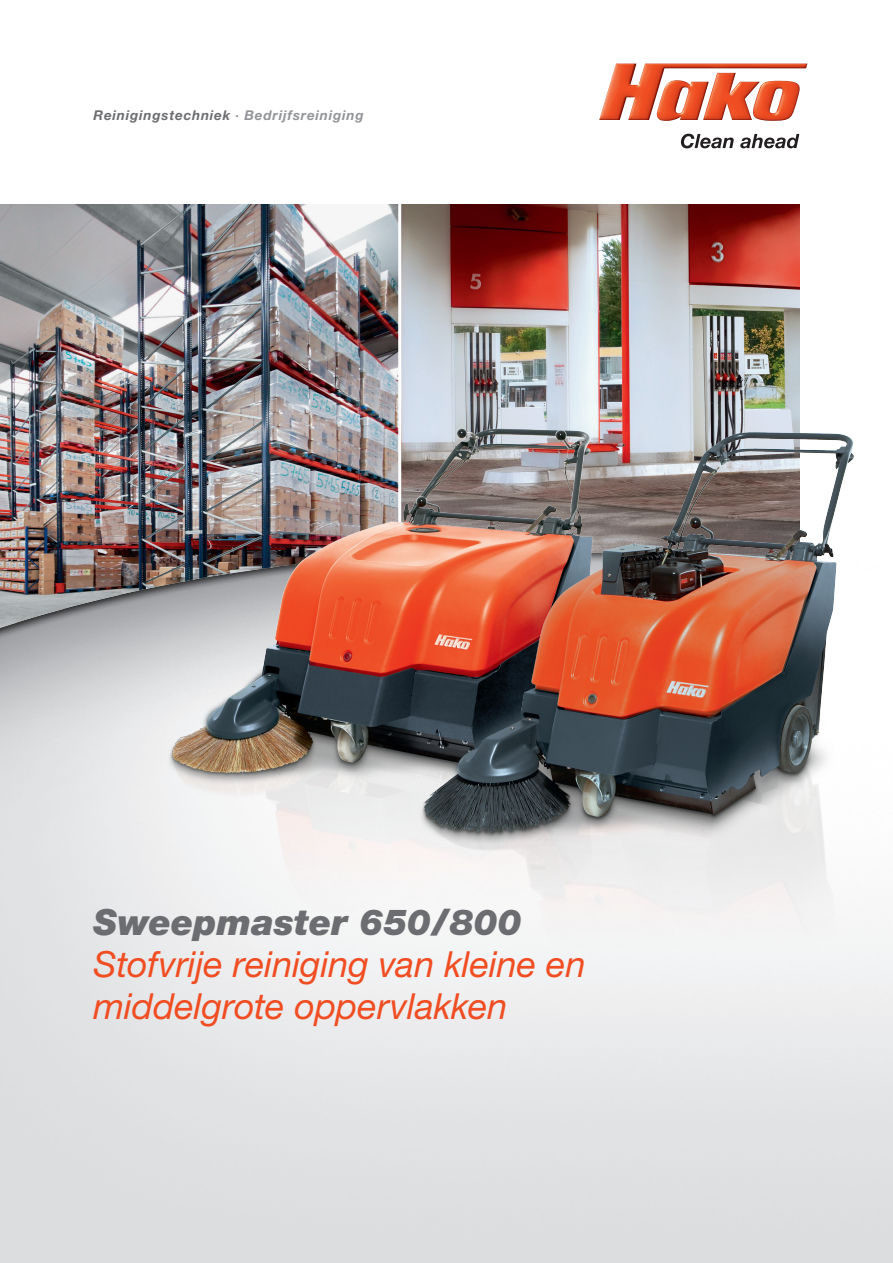
<style>
.page{position:relative;width:893px;height:1263px;background:#fff}
.page>*{position:absolute;margin:0;border:0;box-sizing:border-box;transform-origin:0 0}
.t1{font:italic 36px/42px "Helvetica Neue LT Std";color:#f04d22}
.t2{font:italic 900 36px "Helvetica Neue LT Std";color:#6c6d70}
.t3{font:italic 700 13.5px "Helvetica Neue LT Std";letter-spacing:.06em;color:#6c6d70}
.s1{color:#939598}
</style>
<div class="page">
<img style="left:401px;top:204px;width:398px;height:179px">
<img style="left:0;top:204px;width:398px;height:315px">
<img style="left:0;top:519px;width:893px;height:744px">
<img style="left:115px;top:374px;width:545px;height:658px">
<img style="left:411px;top:383px;width:482px;height:708px">
<img style="left:599px;top:64px;width:208px;height:57px">
<img style="left:681px;top:134px;width:118px;height:14px">
<p class="t3" style="left:94px;top:107px;width:272px">Reinigingstechniek <span class="s1">· Bedrijfsreiniging</span></p>
<p class="t2" style="left:94px;top:900px;width:430px">Sweepmaster 650/800</p>
<p class="t1" style="left:94px;top:942px;width:494px">Stofvrije reiniging van kleine en middelgrote oppervlakken</p>
</div>
